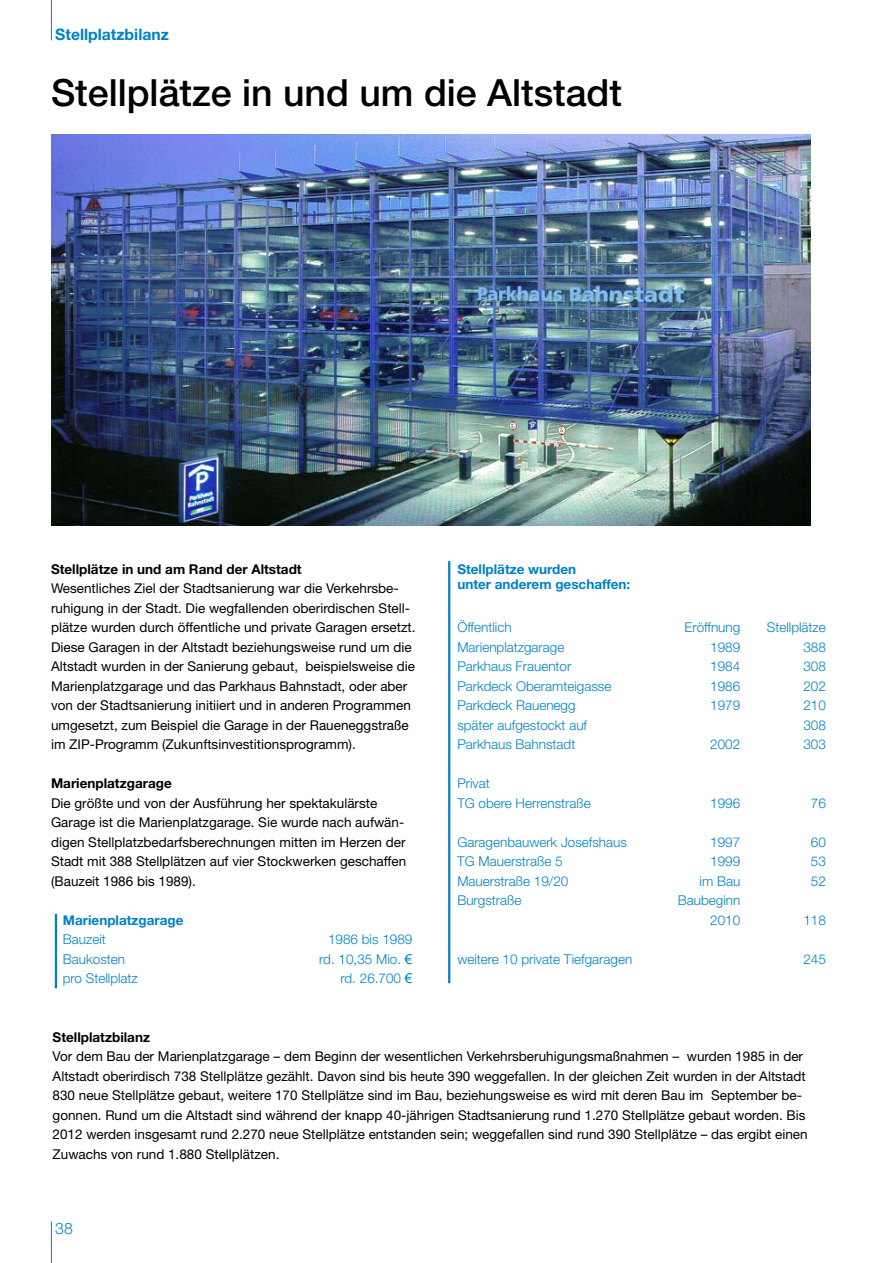
<style>
.page{position:relative;width:893px;height:1263px;background:#fff}
.page>*{position:absolute;margin:0;border:0;box-sizing:border-box;transform-origin:0 0}
.t1{font:500 37.5px "Helvetica Neue";color:#000}
.t2{font:700 15.75px "Helvetica Neue";color:#0080c6}
.t3{font:300 15.75px "Helvetica Neue";color:#0080c6}
.t4{font:13.5px/19.5px "Helvetica Neue";color:#000}
.t5{font:300 13.5px/19.5px "Helvetica Neue";color:#0080c6}
.t6{font:700 13.5px "Helvetica Neue";color:#000}
.t7{font:700 13.5px/15px "Helvetica Neue";color:#0080c6}
.s1{font-family:"Arial";font-weight:400}
</style>
<div class="page">
<hr style="left:51px;top:1221px;width:1px;height:42px;background:#0080c6">
<hr style="left:51px;top:0;width:1px;height:40px;background:#0080c6">
<hr style="left:448px;top:561px;width:2px;height:422px;background:#0080c6">
<hr style="left:55px;top:914px;width:2px;height:74px;background:#0080c6">
<img style="left:51px;top:135px;width:759px;height:391px">
<p class="t2" style="left:55px;top:25px;width:115px">Stellplatzbilanz</p>
<h1 class="t1" style="left:51px;top:70px;width:572px">Stellplätze in und um die Altstadt</h1>
<p class="t6" style="left:51px;top:561px;width:252px">Stellplätze in und am Rand der Altstadt</p>
<p class="t4" style="left:51px;top:578px;width:366px">Wesentliches Ziel der Stadtsanierung war die Verkehrsbe&shy;ruhigung in der Stadt. Die wegfallenden oberirdischen Stell&shy;plätze wurden durch öffentliche und private Garagen ersetzt.<br>Diese Garagen in der Altstadt beziehungsweise rund um die Altstadt wurden in der Sanierung gebaut, beispielsweise die Marienplatzgarage und das Parkhaus Bahnstadt, oder aber von der Stadtsanierung initiiert und in anderen Programmen umgesetzt, zum Beispiel die Garage in der Raueneggstraße im ZIP-Programm (Zukunftsinvestitionsprogramm).</p>
<p class="t6" style="left:51px;top:775px;width:122px">Marienplatzgarage</p>
<p class="t4" style="left:51px;top:793px;width:357px">Die größte und von der Ausführung her spektakulärste Garage ist die Marienplatzgarage. Sie wurde nach aufwän&shy;digen Stellplatzbedarfsberechnungen mitten im Herzen der Stadt mit 388 Stellplätzen auf vier Stockwerken geschaffen (Bauzeit 1986 bis 1989).</p>
<p class="t7" style="left:63px;top:912px;width:122px">Marienplatzgarage</p>
<p class="t5" style="left:63px;top:929px;width:45px">Bauzeit</p>
<p class="t5" style="left:328px;top:929px;width:86px">1986 bis 1989</p>
<p class="t5" style="left:63px;top:949px;width:64px">Baukosten</p>
<p class="t5" style="left:319px;top:949px;width:95px">rd. 10,35 Mio. <span class="s1">€</span></p>
<p class="t5" style="left:63px;top:968px;width:77px">pro Stellplatz</p>
<p class="t5" style="left:341px;top:968px;width:73px">rd. 26.700 <span class="s1">€</span></p>
<p class="t7" style="left:457px;top:561px;width:175px">Stellplätze wurden<br>unter anderem geschaffen:</p>
<p class="t5" style="left:457px;top:617px;width:56px">Öffentlich</p>
<p class="t5" style="left:684px;top:617px;width:57px">Eröffnung</p>
<p class="t5" style="left:767px;top:617px;width:61px">Stellplätze</p>
<p class="t5" style="left:457px;top:637px;width:109px">Marienplatzgarage</p>
<p class="t5" style="left:710px;top:637px;width:32px">1989</p>
<p class="t5" style="left:803px;top:637px;width:9px">388</p>
<p class="t5" style="left:457px;top:656px;width:116px">Parkhaus Frauentor</p>
<p class="t5" style="left:710px;top:656px;width:23px">1984</p>
<p class="t5" style="left:803px;top:656px;width:23px">308</p>
<p class="t5" style="left:457px;top:676px;width:156px">Parkdeck Oberamteigasse</p>
<p class="t5" style="left:710px;top:676px;width:24px">1986</p>
<p class="t5" style="left:803px;top:676px;width:23px">202</p>
<p class="t5" style="left:457px;top:695px;width:120px">Parkdeck Rauenegg</p>
<p class="t5" style="left:710px;top:695px;width:32px">1979</p>
<p class="t5" style="left:803px;top:695px;width:24px">210</p>
<p class="t5" style="left:457px;top:715px;width:131px">später aufgestockt auf</p>
<p class="t5" style="left:803px;top:715px;width:23px">308</p>
<p class="t5" style="left:457px;top:734px;width:120px">Parkhaus Bahnstadt</p>
<p class="t5" style="left:710px;top:734px;width:30px">2002</p>
<p class="t5" style="left:803px;top:734px;width:23px">303</p>
<p class="t5" style="left:457px;top:773px;width:135px">Privat<br>TG obere Herrenstraße</p>
<p class="t5" style="left:710px;top:793px;width:31px">1996</p>
<p class="t5" style="left:811px;top:793px;width:8px">76</p>
<p class="t5" style="left:457px;top:832px;width:171px">Garagenbauwerk Josefshaus</p>
<p class="t5" style="left:710px;top:832px;width:30px">1997</p>
<p class="t5" style="left:811px;top:832px;width:17px">60</p>
<p class="t5" style="left:457px;top:851px;width:106px">TG Mauerstraße 5</p>
<p class="t5" style="left:710px;top:851px;width:32px">1999</p>
<p class="t5" style="left:811px;top:851px;width:8px">53</p>
<p class="t5" style="left:457px;top:871px;width:113px">Mauerstraße 19/20</p>
<p class="t5" style="left:700px;top:871px;width:42px">im Bau</p>
<p class="t5" style="left:811px;top:871px;width:8px">52</p>
<p class="t5" style="left:457px;top:890px;width:66px">Burgstraße</p>
<p class="t5" style="left:678px;top:890px;width:64px;text-align:right">Baubeginn<br>2010</p>
<p class="t5" style="left:803px;top:910px;width:23px">118</p>
<p class="t5" style="left:457px;top:949px;width:176px">weitere 10 private Tiefgaragen</p>
<p class="t5" style="left:803px;top:949px;width:9px">245</p>
<p class="t6" style="left:53px;top:1029px;width:99px">Stellplatzbilanz</p>
<p class="t4" style="left:53px;top:1046px;width:757px">Vor dem Bau der Marienplatzgarage – dem Beginn der wesentlichen Verkehrsberuhigungsmaßnahmen – wurden 1985 in der Altstadt oberirdisch 738 Stellplätze gezählt. Davon sind bis heute 390 weggefallen. In der gleichen Zeit wurden in der Altstadt 830 neue Stellplätze gebaut, weitere 170 Stellplätze sind im Bau, beziehungsweise es wird mit deren Bau im September be&shy;gonnen. Rund um die Altstadt sind während der knapp 40-jährigen Stadtsanierung rund 1.270 Stellplätze gebaut worden. Bis 2012 werden insgesamt rund 2.270 neue Stellplätze entstanden sein; weggefallen sind rund 390 Stellplätze – das ergibt einen Zuwachs von rund 1.880 Stellplätzen.</p>
<p class="t3" style="left:55px;top:1219px;width:10px">38</p>
</div>
